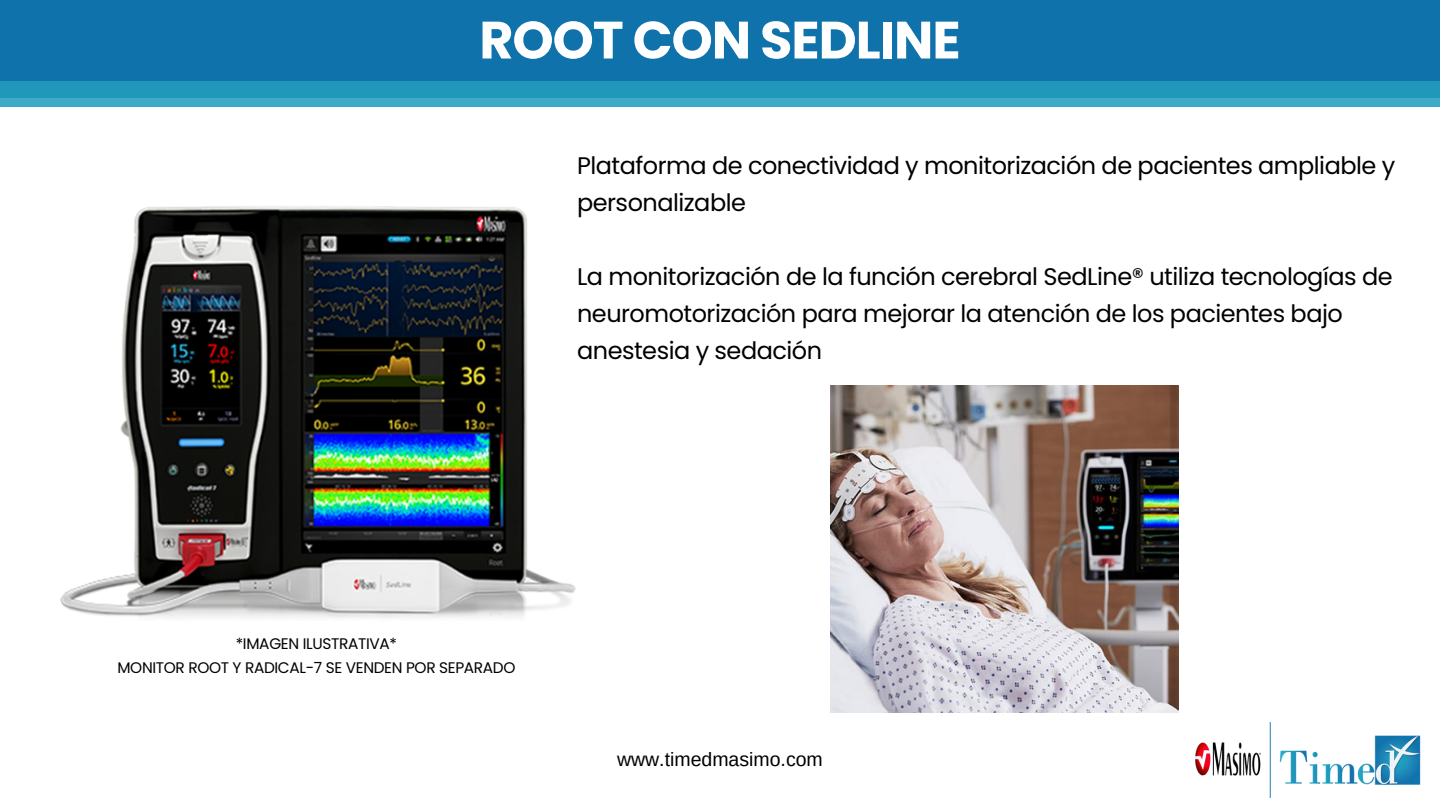
<style>
.page{position:relative;width:1440px;height:810px;background:#fff}
.page>*{position:absolute;margin:0;border:0;box-sizing:border-box;transform-origin:0 0}
.t1{font:700 52.5px "Poppins";letter-spacing:-.02em;color:#fff}
.t2{font:24px/37.2px "Poppins";letter-spacing:-.02em;color:#000}
.t3{font:19.5px "Arimo";color:#000}
.t4{font:15.3px/23.9px "Poppins";letter-spacing:-.02em;color:#000;text-align:center}
</style>
<div class="page">
<div style="left:0;top:90px;width:1440px;height:16px;background:#3dabc5"></div>
<div style="left:0;top:81px;width:1440px;height:17px;background:#2197bb"></div>
<div style="left:0;top:0;width:1440px;height:81px;background:#0f72ab"></div>
<img style="left:60px;top:206px;width:516px;height:412px">
<img style="left:1269px;top:723px;width:152px;height:75px">
<hr style="left:1270px;top:722px;width:1px;height:76px;background:#1e83b3">
<img style="left:1195px;top:742px;width:65px;height:34px">
<img style="left:831px;top:386px;width:348px;height:326px">
<h1 class="t1" style="left:479px;top:3px;width:483px">ROOT CON SEDLINE</h1>
<p class="t2" style="left:577px;top:147px;width:820px">Plataforma de conectividad y monitorización de pacientes ampliable y personalizable</p>
<p class="t2" style="left:577px;top:258px;width:817px">La monitorización de la función cerebral SedLine® utiliza tecnologías de neuromotorización para mejorar la atención de los pacientes bajo anestesia y sedación</p>
<p class="t4" style="left:117px;top:632px;width:400px">*IMAGEN ILUSTRATIVA*<br>MONITOR ROOT Y RADICAL-7 SE VENDEN POR SEPARADO</p>
<p class="t3" style="left:617px;top:748px;width:207px">www.timedmasimo.com</p>
</div>
